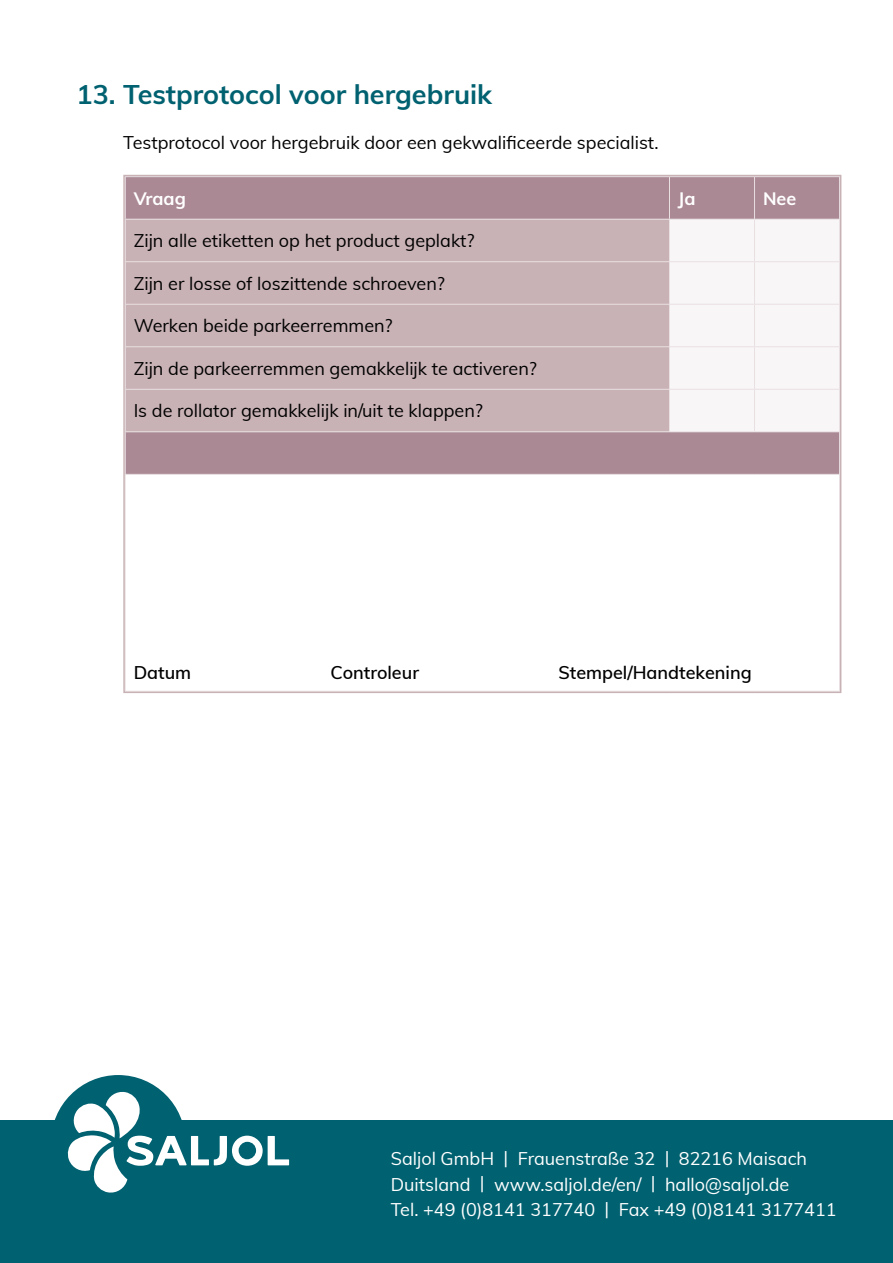
<style>
.page{position:relative;width:893px;height:1263px;background:#fff}
.page>*{position:absolute;margin:0;border:0;box-sizing:border-box;transform-origin:0 0}
.t1{font:700 27px "Muli";color:#006170}
.t2{font:18px "Muli";color:#000}
.t3{font:18px/25.5px "Muli";color:#fff}
.t4{font:600 18px "Muli";color:#000}
.t5{font:700 18px "Muli";color:#fff}
</style>
<div class="page">
<div style="left:126px;top:178px;width:712px;height:296px;background:#aa8995"></div>
<div style="left:126px;top:220px;width:543px;height:211px;background:#c9b2b6"></div>
<div style="left:670px;top:220px;width:168px;height:211px;background:#f9f6f7"></div>
<hr style="left:669px;top:177px;width:1px;height:42px;background:#e9e0e2">
<hr style="left:754px;top:177px;width:1px;height:42px;background:#e9e0e2">
<hr style="left:125px;top:219px;width:544px;height:1px;background:#e9e0e2">
<hr style="left:669px;top:219px;width:85px;height:1px;background:#e9e0e2">
<hr style="left:669px;top:220px;width:1px;height:41px;background:#e9e0e2">
<hr style="left:754px;top:219px;width:86px;height:1px;background:#e9e0e2">
<hr style="left:754px;top:220px;width:1px;height:41px;background:#e9e0e2">
<hr style="left:125px;top:261px;width:544px;height:1px;background:#e9e0e2">
<hr style="left:669px;top:261px;width:85px;height:1px;background:#e9e0e2">
<hr style="left:669px;top:262px;width:1px;height:42px;background:#e9e0e2">
<hr style="left:754px;top:261px;width:86px;height:1px;background:#e9e0e2">
<hr style="left:754px;top:262px;width:1px;height:42px;background:#e9e0e2">
<hr style="left:125px;top:304px;width:544px;height:1px;background:#e9e0e2">
<hr style="left:669px;top:304px;width:85px;height:1px;background:#e9e0e2">
<hr style="left:669px;top:305px;width:1px;height:41px;background:#e9e0e2">
<hr style="left:754px;top:304px;width:86px;height:1px;background:#e9e0e2">
<hr style="left:754px;top:305px;width:1px;height:41px;background:#e9e0e2">
<hr style="left:125px;top:346px;width:544px;height:1px;background:#e9e0e2">
<hr style="left:669px;top:346px;width:85px;height:1px;background:#e9e0e2">
<hr style="left:669px;top:347px;width:1px;height:42px;background:#e9e0e2">
<hr style="left:754px;top:346px;width:86px;height:1px;background:#e9e0e2">
<hr style="left:754px;top:347px;width:1px;height:42px;background:#e9e0e2">
<hr style="left:125px;top:389px;width:544px;height:1px;background:#e9e0e2">
<hr style="left:669px;top:389px;width:85px;height:1px;background:#e9e0e2">
<hr style="left:669px;top:390px;width:1px;height:41px;background:#e9e0e2">
<hr style="left:754px;top:389px;width:86px;height:1px;background:#e9e0e2">
<hr style="left:754px;top:390px;width:1px;height:41px;background:#e9e0e2">
<hr style="left:125px;top:431px;width:544px;height:1px;background:#e9e0e2">
<hr style="left:669px;top:431px;width:85px;height:1px;background:#e9e0e2">
<hr style="left:754px;top:431px;width:86px;height:1px;background:#e9e0e2">
<hr style="left:125px;top:474px;width:544px;height:1px;background:#e9e0e2">
<hr style="left:669px;top:474px;width:85px;height:1px;background:#e9e0e2">
<hr style="left:754px;top:474px;width:86px;height:1px;background:#e9e0e2">
<div style="left:0;top:1121px;width:893px;height:142px;background:#006170"></div>
<div style="left:51px;top:1075px;width:134px;height:134px;background:#006170;border-radius:50%"></div>
<svg style="left:67px;top:1091px;width:222px;height:102px"></svg>
<h1 class="t1" style="left:77px;top:74px;width:417px">13. Testprotocol voor hergebruik</h1>
<p class="t2" style="left:123px;top:129px;width:537px">Testprotocol voor hergebruik door een gekwalificeerde specialist.</p>
<p class="t5" style="left:134px;top:185px;width:54px">Vraag</p>
<p class="t5" style="left:678px;top:185px;width:19px">Ja</p>
<p class="t5" style="left:763px;top:185px;width:35px">Nee</p>
<p class="t2" style="left:134px;top:227px;width:342px">Zijn alle etiketten op het product geplakt?</p>
<p class="t2" style="left:134px;top:270px;width:313px">Zijn er losse of loszittende schroeven?</p>
<p class="t2" style="left:134px;top:313px;width:260px">Werken beide parkeerremmen?</p>
<p class="t2" style="left:134px;top:355px;width:405px">Zijn de parkeerremmen gemakkelijk te activeren?</p>
<p class="t2" style="left:134px;top:398px;width:351px">Is de rollator gemakkelijk in/uit te klappen?</p>
<p class="t4" style="left:134px;top:660px;width:59px">Datum</p>
<p class="t4" style="left:331px;top:660px;width:90px">Controleur</p>
<p class="t4" style="left:558px;top:660px;width:195px">Stempel/Handtekening</p>
<p class="t3" style="left:391px;top:1145px;width:447px">Saljol GmbH | Frauenstraße 32 | 82216 Maisach<br>Duitsland | www.saljol.de/en/ | hallo@saljol.de<br>Tel. +49 (0)8141 317740 | Fax +49 (0)8141 3177411</p>
</div>
